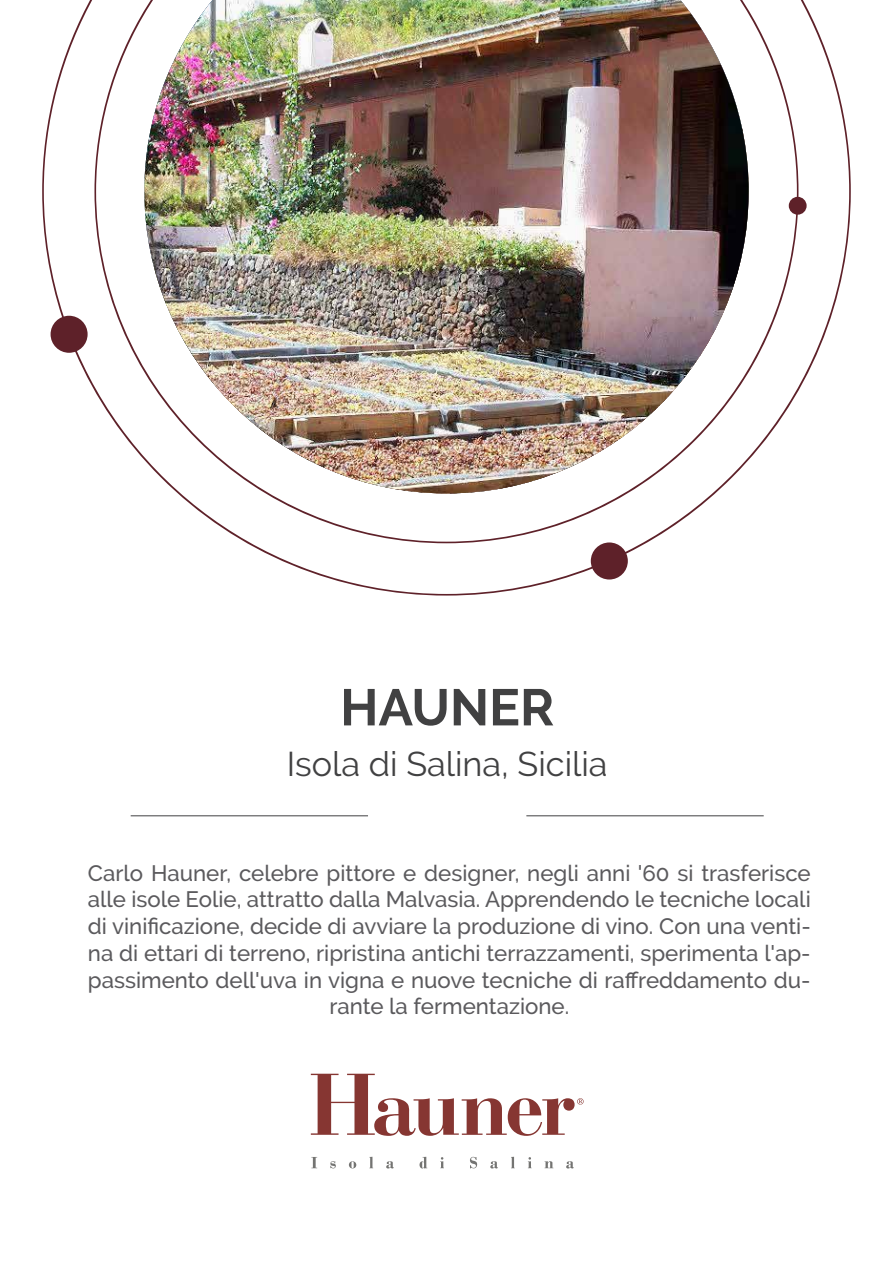
<style>
.page{position:relative;width:893px;height:1263px;background:#fff}
.page>*{position:absolute;margin:0;border:0;box-sizing:border-box;transform-origin:0 0}
.t1{font:700 51.3px "Raleway";color:#414142}
.t2{font:34.2px "Raleway";color:#414142}
.t3{font:500 22.2px/26.7px "Raleway";color:#5b5a5d;text-align:center}
</style>
<div class="page">
<img style="left:42px;top:0;width:809px;height:595px">
<div style="left:51px;top:316px;width:37px;height:37px;background:#5e2129;border-radius:50%"></div>
<div style="left:789px;top:197px;width:18px;height:18px;background:#5e2129;border-radius:50%"></div>
<div style="left:591px;top:542px;width:37px;height:37px;background:#5e2129;border-radius:50%"></div>
<hr style="left:526px;top:815px;width:238px;height:1px;background:#414142">
<hr style="left:131px;top:815px;width:237px;height:1px;background:#414142">
<svg style="left:311px;top:1157px;width:6px;height:11px"></svg>
<svg style="left:330px;top:1161px;width:6px;height:7px"></svg>
<svg style="left:349px;top:1161px;width:7px;height:7px"></svg>
<svg style="left:369px;top:1157px;width:4px;height:11px"></svg>
<svg style="left:386px;top:1161px;width:8px;height:7px"></svg>
<svg style="left:419px;top:1157px;width:8px;height:11px"></svg>
<svg style="left:440px;top:1157px;width:4px;height:11px"></svg>
<svg style="left:470px;top:1157px;width:7px;height:11px"></svg>
<svg style="left:490px;top:1161px;width:8px;height:7px"></svg>
<svg style="left:511px;top:1157px;width:4px;height:11px"></svg>
<svg style="left:528px;top:1157px;width:4px;height:11px"></svg>
<svg style="left:545px;top:1161px;width:8px;height:7px"></svg>
<svg style="left:566px;top:1161px;width:8px;height:7px"></svg>
<svg style="left:311px;top:1074px;width:272px;height:62px"></svg>
<h1 class="t1" style="left:340px;top:678px;width:215px">HAUNER</h1>
<h2 class="t2" style="left:287px;top:744px;width:322px">Isola di Salina, Sicilia</h2>
<p class="t3" style="left:88px;top:859px;width:724px">Carlo Hauner, celebre pittore e designer, negli anni '60 si trasferisce alle isole Eolie, attratto dalla Malvasia. Apprendendo le tecniche locali di vinificazione, decide di avviare la produzione di vino. Con una venti&shy;na di ettari di terreno, ripristina antichi terrazzamenti, sperimenta l'ap&shy;passimento dell'uva in vigna e nuove tecniche di raffreddamento du&shy;rante la fermentazione.</p>
</div>
